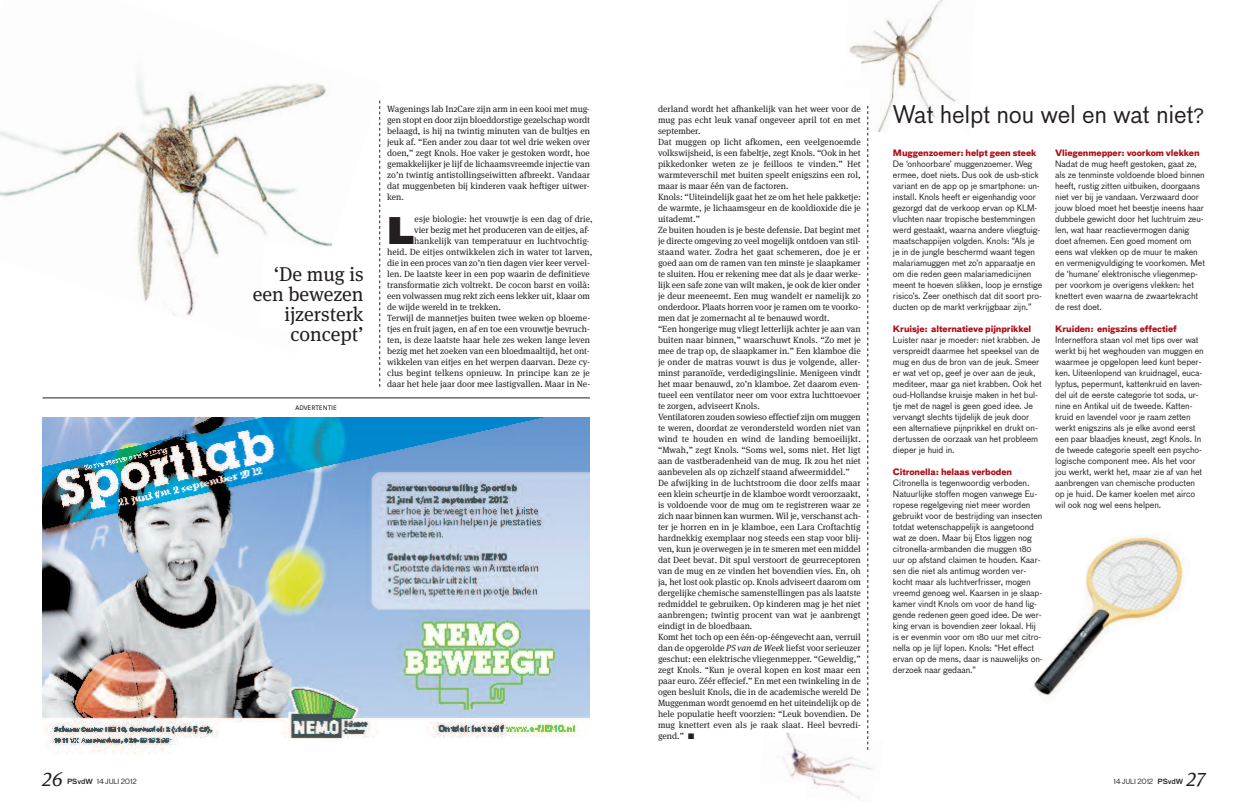
<style>
.page{position:relative;width:1248px;height:808px;background:#fff}
.page>*{position:absolute;margin:0;border:0;box-sizing:border-box;transform-origin:0 0}
.t1{font:35.6px "Bau OT Super";color:#231f20}
.t2{font:23.8px "Bau OT";letter-spacing:-.01em;color:#231f20}
.t3{font:20px/20px "Meta Serif";color:#231f20;text-align:right}
.t4{font:italic 20px "Meta Serif Lf";color:#231f20}
.t5{font:9px/11px "Meta Serif";color:#231f20}
.t6{font:8.6px/11px "Bau OT";letter-spacing:-.01em;color:#231f20}
.t7{font:700 8.6px "Bau OT";letter-spacing:-.01em;color:#b00d15}
.t8{font:7px "Bau OT";letter-spacing:-.025em;color:#231f20}
.t9{font:7px "Strada";color:#231f20}
.s1{font-style:italic}
.s2{font-size:19px}
.s3{font-weight:500}
</style>
<div class="page">
<img style="left:0;top:75px;width:381px;height:279px">
<svg style="left:778px;top:1px;width:180px;height:798px"></svg>
<img style="left:43px;top:417px;width:547px;height:337px">
<hr style="left:43px;top:398px;width:547px;height:1px;background:#231f20">
<img style="left:1032px;top:535px;width:151px;height:161px">
<div style="left:754px;top:783px;width:51px;height:19px;background:#fff"></div>
<svg style="left:259px;top:244px;width:77px;height:88px"></svg>
<svg style="left:379px;top:101px;width:1px;height:286px"></svg>
<h3 class="t3" style="left:253px;top:262px;width:112px">‘De mug is een bewezen ijzersterk concept’</h3>
<p class="t9" style="left:295px;top:404px;width:43px">ADVERTENTIE</p>
<p class="t5" style="left:387px;top:102px;width:204px;text-align:justify">Wagenings lab In2Care zijn arm in een kooi met mug&shy;gen stopt en door zijn bloeddorstige gezelschap wordt belaagd, is hij na twintig minuten van de bultjes en jeuk af. “Een ander zou daar tot wel drie weken over doen,” zegt Knols. Hoe vaker je gestoken wordt, hoe gemakkelijker je lijf de lichaamsvreemde injectie van zo’n twintig antistollingseiwitten afbreekt. Vandaar dat muggenbeten bij kinderen vaak heftiger uitwer&shy;ken.</p>
<h1 class="t1" style="left:387px;top:206px;width:29px">L</h1>
<p class="t5" style="left:414px;top:212px;width:180px">esje biologie: het vrouwtje is een dag of drie,</p>
<p class="t5" style="left:414px;top:223px;width:177px">vier bezig met het produceren van de eitjes, af-</p>
<p class="t5" style="left:414px;top:234px;width:177px">hankelijk van temperatuur en luchtvochtig-</p>
<p class="t5" style="left:387px;top:245px;width:207px">heid. De eitjes ontwikkelen zich in water tot larven,</p>
<p class="t5" style="left:387px;top:256px;width:204px">die in een proces van zo’n tien dagen vier keer vervel-</p>
<p class="t5" style="left:387px;top:267px;width:204px">len. De laatste keer in een pop waarin de definitieve</p>
<p class="t5" style="left:387px;top:278px;width:204px">transformatie zich voltrekt. De cocon barst en voilà:</p>
<p class="t5" style="left:387px;top:289px;width:204px">een volwassen mug rekt zich eens lekker uit, klaar om</p>
<p class="t5" style="left:387px;top:300px;width:115px">de wijde wereld in te trekken.</p>
<p class="t5" style="left:387px;top:311px;width:204px">Terwijl de mannetjes buiten twee weken op bloeme-</p>
<p class="t5" style="left:387px;top:322px;width:204px">tjes en fruit jagen, en af en toe een vrouwtje bevruch-</p>
<p class="t5" style="left:387px;top:333px;width:204px">ten, is deze laatste haar hele zes weken lange leven</p>
<p class="t5" style="left:387px;top:344px;width:204px">bezig met het zoeken van een bloedmaaltijd, het ont-</p>
<p class="t5" style="left:387px;top:355px;width:204px">wikkelen van eitjes en het werpen daarvan. Deze cy-</p>
<p class="t5" style="left:387px;top:366px;width:204px">clus begint telkens opnieuw. In principe kan ze je</p>
<p class="t5" style="left:387px;top:377px;width:204px">daar het hele jaar door mee lastigvallen. Maar in Ne-</p>
<p class="t5" style="left:658px;top:102px;width:204px">derland wordt het afhankelijk van het weer voor de mug pas echt leuk vanaf ongeveer april tot en met september.<br>Dat muggen op licht afkomen, een veelgenoemde volkswijsheid, is een fabeltje, zegt Knols. “Ook in het pikkedonker weten ze je feilloos te vinden.” Het warmteverschil met buiten speelt enigszins een rol, maar is maar één van de factoren.<br>Knols: “Uiteindelijk gaat het ze om het hele pakketje: de warmte, je lichaamsgeur en de kooldioxide die je uitademt.”<br>Ze buiten houden is je beste defensie. Dat begint met je directe omgeving zo veel mogelijk ontdoen van stil&shy;staand water. Zodra het gaat schemeren, doe je er goed aan om de ramen van ten minste je slaapkamer te sluiten. Hou er rekening mee dat als je daar werke&shy;lijk een safe zone van wilt maken, je ook de kier onder je deur meeneemt. Een mug wandelt er namelijk zo onderdoor. Plaats horren voor je ramen om te voorko&shy;men dat je zomernacht al te benauwd wordt.<br>“Een hongerige mug vliegt letterlijk achter je aan van buiten naar binnen,” waarschuwt Knols. “Zo met je mee de trap op, de slaapkamer in.” Een klamboe die je onder de matras vouwt is dus je volgende, aller&shy;minst paranoïde, verdedigingslinie. Menigeen vindt het maar benauwd, zo’n klamboe. Zet daarom even&shy;tueel een ventilator neer om voor extra luchttoevoer te zorgen, adviseert Knols.<br>Ventilatoren zouden sowieso effectief zijn om muggen te weren, doordat ze verondersteld worden niet van wind te houden en wind de landing bemoeilijkt. “Mwah,” zegt Knols. “Soms wel, soms niet. Het ligt aan de vastberadenheid van de mug. Ik zou het niet aanbevelen als op zichzelf staand afweermiddel.” De afwijking in de luchtstroom die door zelfs maar een klein scheurtje in de klamboe wordt veroorzaakt, is voldoende voor de mug om te registreren waar ze zich naar binnen kan wurmen. Wil je, verschanst ach&shy;ter je horren en in je klamboe, een Lara Croftachtig hardnekkig exemplaar nog steeds een stap voor blij&shy;ven, kun je overwegen je in te smeren met een middel dat Deet bevat. Dit spul verstoort de geurreceptoren van de mug en ze vinden het bovendien vies. En, oh ja, het lost ook plastic op. Knols adviseert daarom om dergelijke chemische samenstellingen pas als laatste redmiddel te gebruiken. Op kinderen mag je het niet aanbrengen; twintig procent van wat je aanbrengt eindigt in de bloedbaan.<br>Komt het toch op een één-op-ééngevecht aan, verruil dan de opgerolde <span class="s1">PS van de Week</span> liefst voor serieuzer geschut: een elektrische vliegenmepper. “Geweldig,” zegt Knols. “Kun je overal kopen en kost maar een paar euro. Zéér effecief.” En met een twinkeling in de ogen besluit Knols, die in de academische wereld De Muggenman wordt genoemd en het uiteindelijk op de hele populatie heeft voorzien: “Leuk bovendien. De mug knettert even als je raak slaat. Heel bevredi&shy;gend.” ■</p>
<h2 class="t2" style="left:892px;top:100px;width:313px">Wat helpt nou wel en wat niet<span class="s2">?</span></h2>
<p class="t7" style="left:892px;top:147px;width:145px">Muggenzoemer: helpt geen steek</p>
<p class="t6" style="left:892px;top:158px;width:151px">De ‘onhoorbare’ muggenzoemer. Weg ermee, doet niets. Dus ook de usb-stick variant en de app op je smartphone: un&shy;install. Knols heeft er eigenhandig voor gezorgd dat de verkoop ervan op KLM&shy;vluchten naar tropische bestemmingen werd gestaakt, waarna andere vliegtuig&shy;maatschappijen volgden. Knols: “Als je je in de jungle beschermd waant tegen malariamuggen met zo’n apparaatje en om die reden geen malariamedicijnen meent te hoeven slikken, loop je ernstige risico’s. Zeer onethisch dat dit soort pro&shy;ducten op de markt verkrijgbaar zijn.”</p>
<p class="t7" style="left:892px;top:323px;width:140px">Kruisje: alternatieve pijnprikkel</p>
<p class="t6" style="left:892px;top:334px;width:150px">Luister naar je moeder: niet krabben. Je verspreidt daarmee het speeksel van de mug en dus de bron van de jeuk. Smeer er wat vet op, geef je over aan de jeuk, mediteer, maar ga niet krabben. Ook het oud-Hollandse kruisje maken in het bul&shy;tje met de nagel is geen goed idee. Je vervangt slechts tijdelijk de jeuk door een alternatieve pijnprikkel en drukt on&shy;dertussen de oorzaak van het probleem dieper je huid in.</p>
<p class="t7" style="left:892px;top:466px;width:121px">Citronella: helaas verboden</p>
<p class="t6" style="left:892px;top:477px;width:151px">Citronella is tegenwoordig verboden.<br>Natuurlijke stoffen mogen vanwege Eu&shy;ropese regelgeving niet meer worden gebruikt voor de bestrijding van insecten totdat wetenschappelijk is aangetoond wat ze doen. Maar bij Etos liggen nog citronella-armbanden die muggen 180 uur op afstand claimen te houden. Kaar&shy;sen die niet als antimug worden ver&shy;kocht maar als luchtverfrisser, mogen vreemd genoeg wel. Kaarsen in je slaap&shy;kamer vindt Knols om voor de hand lig&shy;gende redenen geen goed idee. De wer&shy;king ervan is bovendien zeer lokaal. Hij is er evenmin voor om 180 uur met citro&shy;nella op je lijf lopen. Knols: “Het effect ervan op de mens, daar is nauwelijks on&shy;derzoek naar gedaan.”</p>
<p class="t7" style="left:1055px;top:147px;width:146px">Vliegenmepper: voorkom vlekken</p>
<p class="t6" style="left:1055px;top:158px;width:151px">Nadat de mug heeft gestoken, gaat ze, als ze tenminste voldoende bloed binnen heeft, rustig zitten uitbuiken, doorgaans niet ver bij je vandaan. Verzwaard door jouw bloed moet het beestje ineens haar dubbele gewicht door het luchtruim zeu&shy;len, wat haar reactievermogen danig doet afnemen. Een goed moment om eens wat vlekken op de muur te maken en vermenigvuldiging te voorkomen. Met de ‘humane’ elektronische vliegenmep&shy;per voorkom je overigens vlekken: het knettert even waarna de zwaartekracht de rest doet.</p>
<p class="t7" style="left:1055px;top:323px;width:123px">Kruiden: enigszins effectief</p>
<p class="t6" style="left:1055px;top:334px;width:150px">Internetfora staan vol met tips over wat werkt bij het weghouden van muggen en waarmee je opgelopen leed kunt beper&shy;ken. Uiteenlopend van kruidnagel, euca&shy;lyptus, pepermunt, kattenkruid en laven&shy;del uit de eerste categorie tot soda, ur&shy;nine en Antikal uit de tweede. Katten&shy;kruid en lavendel voor je raam zetten werkt enigszins als je elke avond eerst een paar blaadjes kneust, zegt Knols. In de tweede categorie speelt een psycho&shy;logische component mee. Als het voor jou werkt, werkt het, maar zie af van het aanbrengen van chemische producten op je huid. De kamer koelen met airco wil ook nog wel eens helpen.</p>
<h3 class="t4" style="left:43px;top:762px;width:22px">26</h3>
<p class="t8" style="left:67px;top:777px;width:71px"><span class="s3">PSvdW</span> 14 JULI 2012</p>
<p class="t8" style="left:1113px;top:777px;width:71px">14 JULI 2012 <span class="s3">PSvdW</span></p>
<h3 class="t4" style="left:1186px;top:762px;width:20px">27</h3>
</div>
